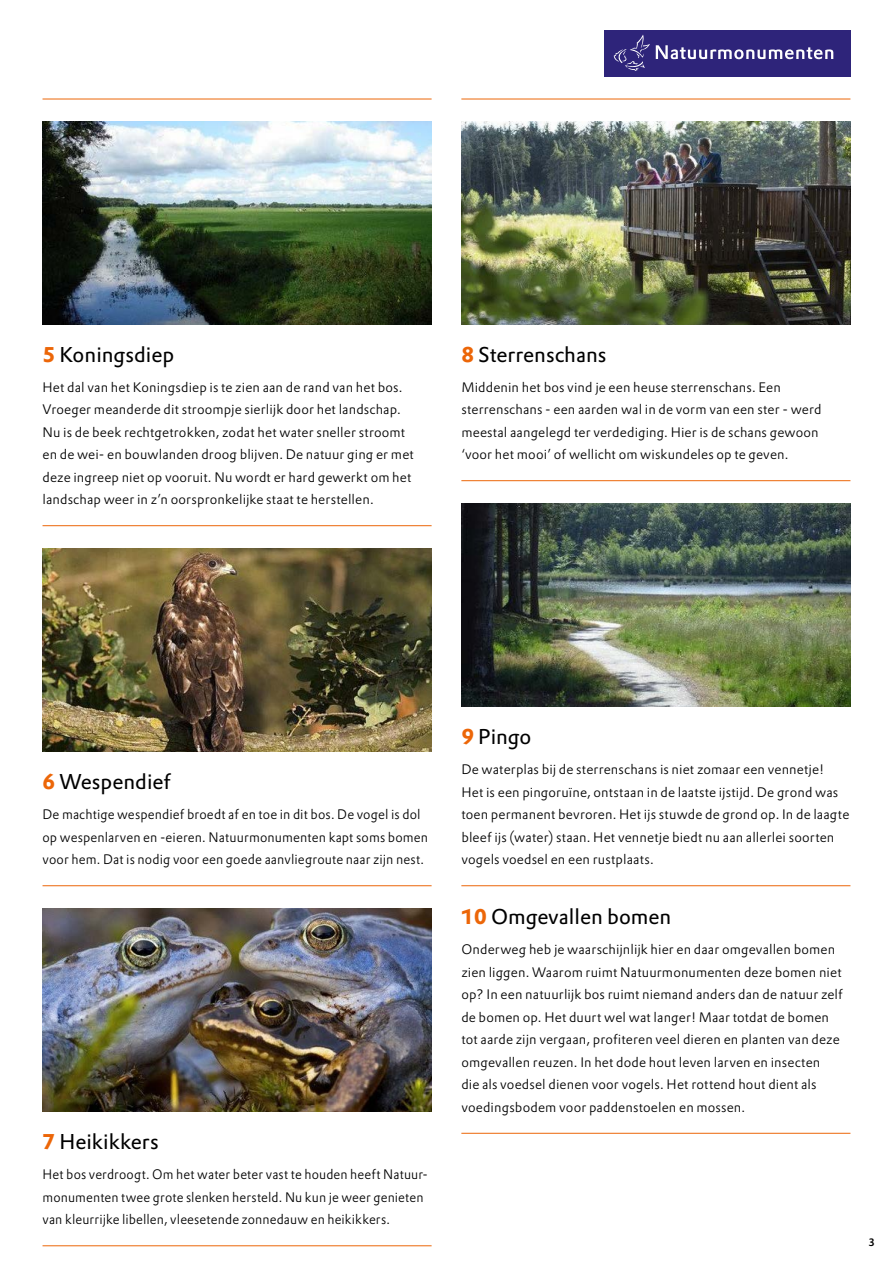
<style>
.page{position:relative;width:893px;height:1263px;background:#fff}
.page>*{position:absolute;margin:0;border:0;box-sizing:border-box;transform-origin:0 0}
.t1{font:21px "DTL Prokyon TOT";color:#000}
.t2{font:300 13.5px/22.5px "DTL Prokyon TOT";letter-spacing:.01em;color:#000}
.t3{font:300 13.5px/22.5px "DTL Prokyon TOT";letter-spacing:.01em;color:#000;scale:.96 1}
.t4{font:500 10.5px "DTL Prokyon TOT";color:#000}
.s1{font-weight:700;color:#ec6608}
</style>
<div class="page">
<hr style="left:43px;top:99px;width:389px;height:1px;background:#ec6608">
<hr style="left:461px;top:99px;width:389px;height:1px;background:#ec6608">
<hr style="left:43px;top:525px;width:389px;height:1px;background:#ec6608">
<hr style="left:43px;top:885px;width:389px;height:1px;background:#ec6608">
<hr style="left:43px;top:1245px;width:389px;height:1px;background:#ec6608">
<hr style="left:461px;top:480px;width:389px;height:1px;background:#ec6608">
<hr style="left:461px;top:885px;width:389px;height:1px;background:#ec6608">
<hr style="left:461px;top:1133px;width:389px;height:1px;background:#ec6608">
<img style="left:43px;top:122px;width:389px;height:202px">
<img style="left:461px;top:504px;width:389px;height:202px">
<img style="left:461px;top:122px;width:389px;height:202px">
<img style="left:43px;top:549px;width:389px;height:202px">
<img style="left:43px;top:909px;width:389px;height:202px">
<div style="left:604px;top:30px;width:246px;height:47px;background:#2e247a"></div>
<svg style="left:613px;top:35px;width:37px;height:36px"></svg>
<svg style="left:656px;top:45px;width:177px;height:14px"></svg>
<h1 class="t1" style="left:43px;top:341px;width:133px"><span class="s1">5</span> Koningsdiep</h1>
<p class="t2" style="left:43px;top:375px;width:373px">Het dal van het Koningsdiep is te zien aan de rand van het bos.<br>Vroeger meanderde dit stroompje sierlijk door het landschap.<br>Nu is de beek rechtgetrokken, zodat het water sneller stroomt en de wei- en bouwlanden droog blijven. De natuur ging er met deze ingreep niet op vooruit. Nu wordt er hard gewerkt om het landschap weer in z’n oorspronkelijke staat te herstellen.</p>
<h1 class="t1" style="left:461px;top:341px;width:147px"><span class="s1">8</span> Sterrenschans</h1>
<p class="t2" style="left:461px;top:375px;width:362px">Middenin het bos vind je een heuse sterrenschans. Een sterrenschans - een aarden wal in de vorm van een ster - werd meestal aangelegd ter verdediging. Hier is de schans gewoon ‘voor het mooi’ of wellicht om wiskundeles op te geven.</p>
<h1 class="t1" style="left:43px;top:768px;width:130px"><span class="s1">6</span> Wespendief</h1>
<p class="t2" style="left:43px;top:803px;width:387px">De machtige wespendief broedt af en toe in dit bos. De vogel is dol op wespenlarven en -eieren. Natuurmonumenten kapt soms bomen voor hem. Dat is nodig voor een goede aanvliegroute naar zijn nest.</p>
<h1 class="t1" style="left:43px;top:1128px;width:118px"><span class="s1">7</span> Heikikkers</h1>
<p class="t3" style="left:43px;top:1163px;width:401px">Het bos verdroogt. Om het water beter vast te houden heeft Natuur&shy;monumenten twee grote slenken hersteld. Nu kun je weer genieten van kleurrijke libellen, vleesetende zonnedauw en heikikkers.</p>
<h1 class="t1" style="left:461px;top:723px;width:72px"><span class="s1">9</span> Pingo</h1>
<p class="t2" style="left:461px;top:758px;width:389px">De waterplas bij de sterrenschans is niet zomaar een vennetje!<br>Het is een pingoruïne, ontstaan in de laatste ijstijd. De grond was toen permanent bevroren. Het ijs stuwde de grond op. In de laagte bleef ijs (water) staan. Het vennetje biedt nu aan allerlei soorten vogels voedsel en een rustplaats.</p>
<h1 class="t1" style="left:461px;top:903px;width:211px"><span class="s1">10</span> Omgevallen bomen</h1>
<p class="t2" style="left:461px;top:938px;width:383px">Onderweg heb je waarschijnlijk hier en daar omgevallen bomen zien liggen. Waarom ruimt Natuurmonumenten deze bomen niet op? In een natuurlijk bos ruimt niemand anders dan de natuur zelf de bomen op. Het duurt wel wat langer! Maar totdat de bomen tot aarde zijn vergaan, profiteren veel dieren en planten van deze omgevallen reuzen. In het dode hout leven larven en insecten<br>die als voedsel dienen voor vogels. Het rottend hout dient als voedingsbodem voor paddenstoelen en mossen.</p>
<p class="t4" style="left:868px;top:1235px;width:8px">3</p>
</div>
